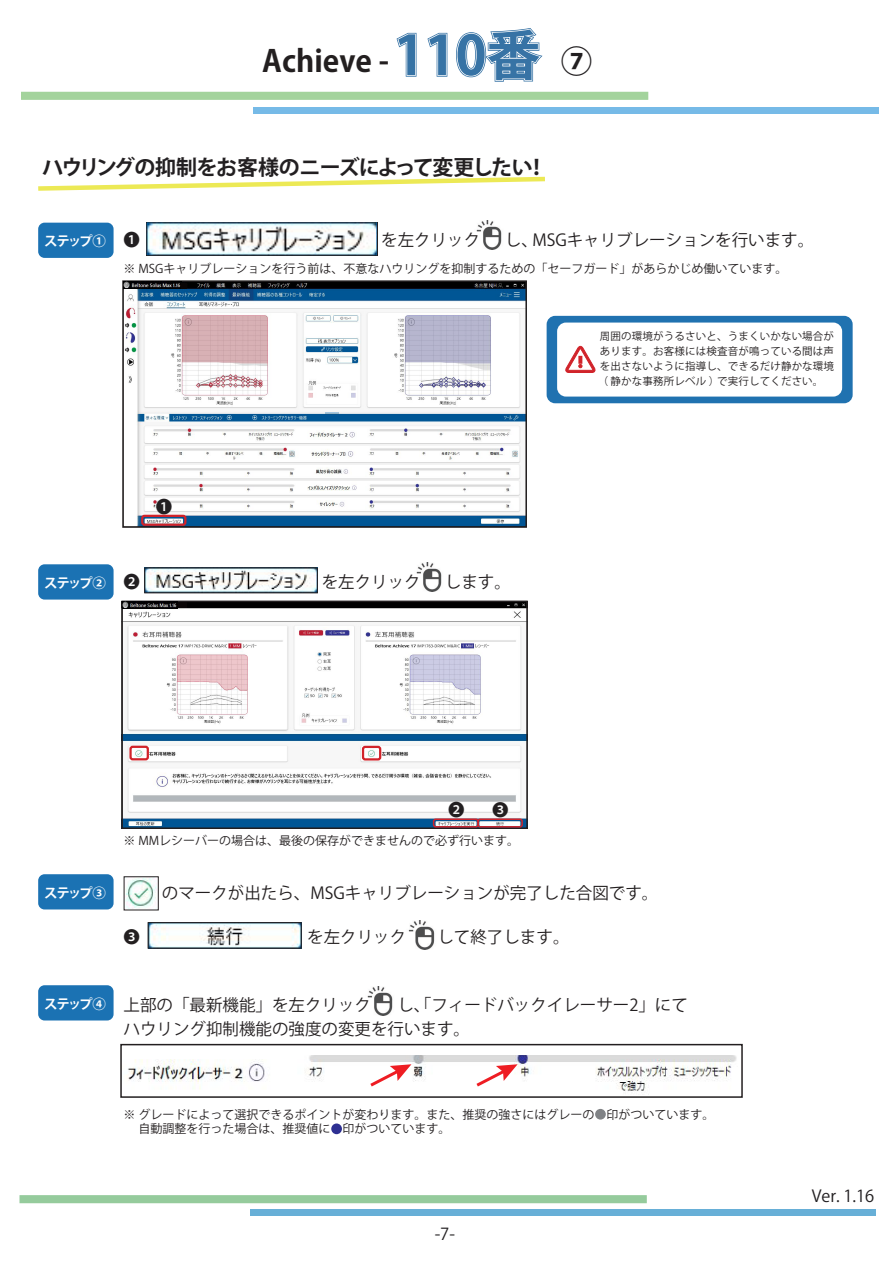
<style>
.page{position:relative;width:893px;height:1263px;background:#fff}
.page>*{position:absolute;margin:0;border:0;box-sizing:border-box;transform-origin:0 0}
.t1{font:700 30px "Koz Go Pr 6 N";color:#231f20}
.t2{font:700 21px "Koz Go Pro";letter-spacing:-.05em;color:#221f21}
.t3{font:16.95px "Koz Go Pro";color:#221f21}
.t4{font:16.5px/23.9px "Koz Go Pr 6 N";color:#231f20}
.t5{font:16.5px "Koz Go Pro";color:#221f21}
.t6{font:700 13.5px "Koz Go Pro";letter-spacing:-.115em;color:#fff}
.t7{font:12px/14.4px "Koz Go Pr 6 N";color:#231f20}
.t8{font:10.5px/15px "Koz Go Pro";letter-spacing:.015em;color:#231f20;text-align:justify}
.s1{font-family:"Koz Go Pro";font-size:54px;color:#2f73a8}
.s2{font-family:"Koz Go Pro";font-size:31.5px;color:#221f21}
.s3{font-size:18px}
</style>
<div class="page">
<div style="left:21px;top:92px;width:627px;height:8px;background:#a3d39c;border:2px solid #a3d39c"></div>
<div style="left:253px;top:108px;width:625px;height:6px;background:#76bae7"></div>
<div style="left:456px;top:32px;width:30px;height:45px;border:3px solid #3773a5;border-radius:50%"></div>
<div style="left:464px;top:39px;width:14px;height:32px;border:3px solid #3773a5;border-radius:50%"></div>
<svg style="left:396px;top:32px;width:21px;height:45px"></svg>
<svg style="left:427px;top:32px;width:21px;height:45px"></svg>
<div style="left:457px;top:33px;width:28px;height:44px;border:2px solid #fff;border-radius:50%"></div>
<div style="left:465px;top:39px;width:12px;height:31px;border:2px solid #fff;border-radius:50%"></div>
<svg style="left:482px;top:28px;width:61px;height:54px"></svg>
<div style="left:20px;top:1195px;width:627px;height:8px;background:#95cb9c;border:2px solid #95cb9c"></div>
<div style="left:250px;top:1209px;width:626px;height:7px;background:#67afd7"></div>
<img style="left:124px;top:604px;width:401px;height:222px">
<img style="left:125px;top:283px;width:399px;height:242px">
<img style="left:126px;top:878px;width:31px;height:30px">
<img style="left:148px;top:224px;width:228px;height:30px">
<div style="left:146px;top:222px;width:232px;height:34px;border:1px solid #231f20"></div>
<div style="left:547px;top:316px;width:306px;height:87px;background:#2072b0;border-radius:9px"></div>
<div style="left:557px;top:323px;width:285px;height:74px;background:#fff;border-radius:9px"></div>
<svg style="left:565px;top:346px;width:31px;height:27px"></svg>
<img style="left:416px;top:562px;width:26px;height:29px">
<img style="left:367px;top:987px;width:26px;height:29px">
<img style="left:476px;top:221px;width:26px;height:29px">
<img style="left:408px;top:920px;width:27px;height:29px">
<div style="left:38px;top:223px;width:76px;height:35px;background:#1b72b3;border-radius:6px"></div>
<div style="left:38px;top:564px;width:76px;height:35px;background:#1b72b3;border-radius:6px"></div>
<div style="left:38px;top:874px;width:76px;height:35px;background:#1b72b3;border-radius:6px"></div>
<div style="left:38px;top:985px;width:76px;height:35px;background:#1b72b3;border-radius:6px"></div>
<svg style="left:38px;top:176px;width:507px;height:15px"></svg>
<img style="left:146px;top:569px;width:170px;height:22px">
<img style="left:150px;top:924px;width:150px;height:22px">
<img style="left:128px;top:1055px;width:609px;height:36px">
<div style="left:120px;top:1044px;width:623px;height:54px;border:2px solid #231f20"></div>
<div style="left:141px;top:515px;width:45px;height:11px;border:2px solid #d1232a;border-radius:2px"></div>
<div style="left:122px;top:280px;width:405px;height:248px;border:2px solid #231f20"></div>
<div style="left:121px;top:601px;width:407px;height:228px;border:2px solid #231f20"></div>
<div style="left:433px;top:818px;width:46px;height:9px;border:2px solid #d1232a;border-radius:2px"></div>
<div style="left:477px;top:818px;width:46px;height:9px;border:2px solid #d1232a;border-radius:2px"></div>
<div style="left:129px;top:746px;width:20px;height:14px;border:2px solid #d1232a;border-radius:2px"></div>
<div style="left:362px;top:746px;width:19px;height:14px;border:2px solid #d1232a;border-radius:2px"></div>
<div style="left:331px;top:1123px;width:11px;height:11px;background:#2e3092;border-radius:50%"></div>
<div style="left:148px;top:922px;width:154px;height:26px;border:1px solid #231f20"></div>
<div style="left:144px;top:567px;width:174px;height:26px;border:1px solid #231f20"></div>
<div style="left:595px;top:1109px;width:11px;height:10px;background:#808285;border-radius:50%"></div>
<div style="left:124px;top:876px;width:35px;height:34px;border:1px solid #231f20"></div>
<svg style="left:367px;top:1064px;width:44px;height:25px"></svg>
<svg style="left:473px;top:1064px;width:45px;height:25px"></svg>
<img style="left:124px;top:282px;width:57px;height:7px">
<svg style="left:182px;top:283px;width:5px;height:5px"></svg>
<div style="left:178px;top:602px;width:9px;height:6px;background:#090505"></div>
<img style="left:122px;top:602px;width:56px;height:6px">
<p class="t1" style="left:262px;top:44px;width:332px">Achieve - <span class="s1">110番</span> <span class="s2">⑦</span></p>
<p class="t2" style="left:42px;top:154px;width:507px">ハウリングの抑制をお客様のニーズによって変更したい！</p>
<p class="t6" style="left:44px;top:232px;width:63px">ステップ①</p>
<p class="t4" style="left:381px;top:228px;width:115px">を左クリック<span class="s3">　</span></p>
<p class="t4" style="left:532px;top:228px;width:283px">MSGキャリブレーションを行います。</p>
<p class="t7" style="left:124px;top:262px;width:665px">※ MSGキャリブレーションを行う前は、不意なハウリングを抑制するための「セーフガード」があらかじめ働いています。</p>
<p class="t3" style="left:124px;top:229px;width:18px">❶</p>
<p class="t4" style="left:505px;top:228px;width:34px">し、</p>
<p class="t8" style="left:598px;top:329px;width:238px">周囲の環境がうるさいと、うまくいかない場合があります。お客様には検査音が鳴っている間は声を出さないように指導し、できるだけ静かな環境（静かな事務所レベル）で実行してください。</p>
<p class="t6" style="left:44px;top:574px;width:63px">ステップ②</p>
<p class="t3" style="left:156px;top:495px;width:18px">❶</p>
<p class="t4" style="left:322px;top:570px;width:191px">を左クリック<span class="s3">　</span> します。</p>
<p class="t6" style="left:44px;top:884px;width:63px">ステップ③</p>
<p class="t3" style="left:448px;top:799px;width:18px">❷</p>
<p class="t4" style="left:492px;top:798px;width:18px">❸</p>
<p class="t7" style="left:124px;top:834px;width:397px">※ MMレシーバーの場合は、最後の保存ができませんので必ず行います。</p>
<p class="t4" style="left:125px;top:881px;width:535px">　　 のマークが出たら、MSGキャリブレーションが完了した合図です。</p>
<p class="t4" style="left:307px;top:925px;width:100px">を左クリック</p>
<p class="t4" style="left:437px;top:925px;width:133px">して終了します。</p>
<p class="t6" style="left:44px;top:995px;width:63px">ステップ④</p>
<p class="t4" style="left:124px;top:993px;width:566px;text-indent:291px">「フィードバックイレーサー2」にてハウリング抑制機能の強度の変更を行います。</p>
<p class="t4" style="left:124px;top:993px;width:249px">上部の「最新機能」を左クリック</p>
<p class="t4" style="left:397px;top:993px;width:34px">し、</p>
<p class="t7" style="left:124px;top:1107px;width:592px">※ グレードによって選択できるポイントが変わります。また、推奨の強さにはグレーの　印がついています。　 自動調整を行った場合は、推奨値に 印がついています。</p>
<p class="t5" style="left:435px;top:1223px;width:22px">-7-</p>
<p class="t5" style="left:812px;top:1186px;width:64px">Ver. 1.16</p>
</div>
